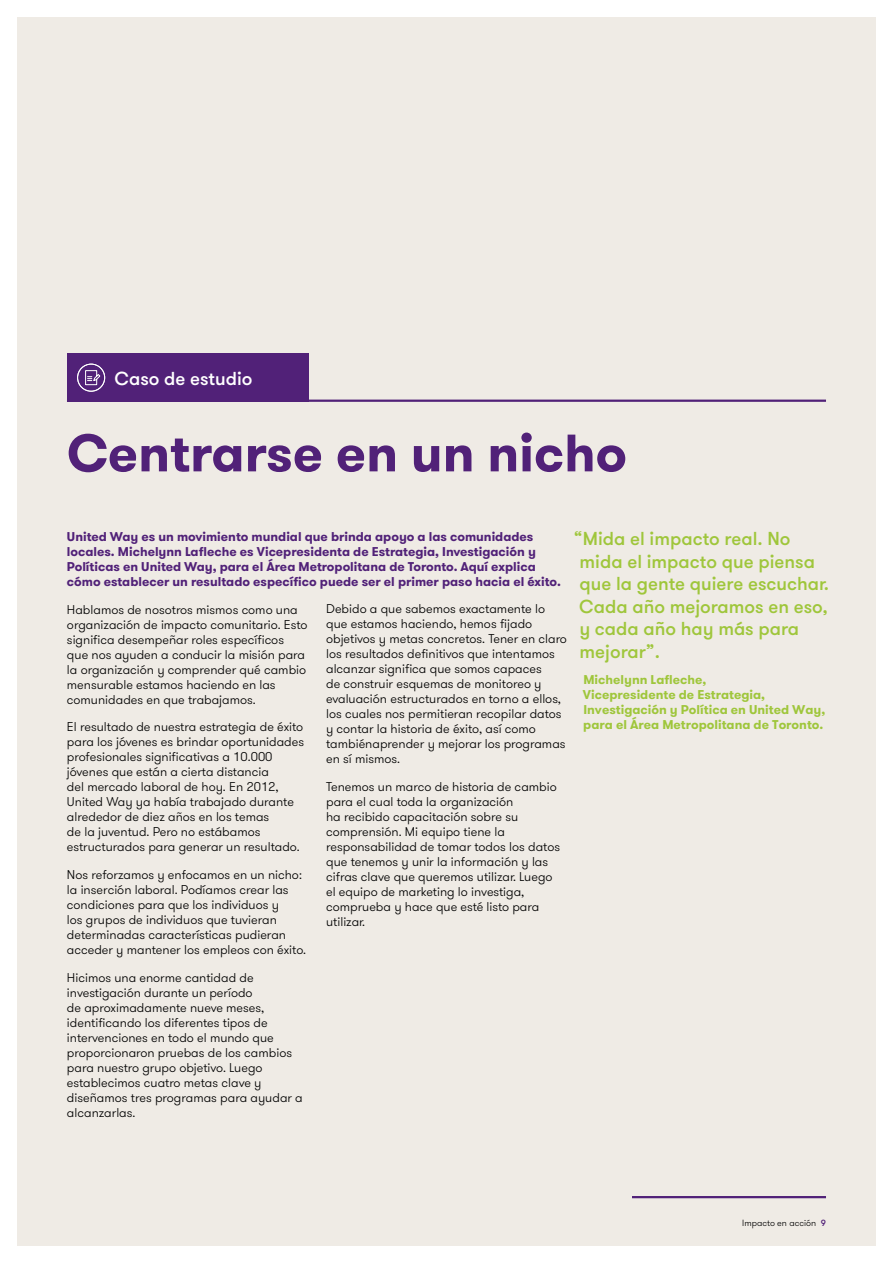
<style>
.page{position:relative;width:893px;height:1263px;background:#fff}
.page>*{position:absolute;margin:0;border:0;box-sizing:border-box;transform-origin:0 0}
.t1{font:700 52.5px "GT Walsheim Pro";color:#512178}
.t2{font:500 18.75px/22.5px "GT Walsheim Pro";color:#9fc63b}
.t3{font:500 18.75px "GT Walsheim Pro";color:#fff}
.t4{font:300 12.75px/15px "GT Walsheim Pro";color:#000}
.t5{font:700 12.75px/15px "GT Walsheim Pro";color:#512178}
.t6{font:700 12.75px/15px "GT Walsheim Pro";color:#9fc63b}
.t7{font:300 9px "GT Walsheim Pro";color:#000}
.s1{font-weight:500;color:#512178}
</style>
<div class="page">
<div style="left:17px;top:17px;width:859px;height:1229px;background:#efebe5"></div>
<hr style="left:632px;top:1196px;width:194px;height:2px;background:#512178">
<hr style="left:67px;top:400px;width:759px;height:2px;background:#512178">
<div style="left:67px;top:353px;width:242px;height:49px;background:#512178"></div>
<svg style="left:77px;top:364px;width:28px;height:28px"></svg>
<h2 class="t3" style="left:115px;top:366px;width:139px">Caso de estudio</h2>
<h1 class="t1" style="left:67px;top:419px;width:561px">Centrarse en un nicho</h1>
<p class="t5" style="left:67px;top:529px;width:495px">United Way es un movimiento mundial que brinda apoyo a las comunidades locales. Michelynn Lafleche es Vicepresidenta de Estrategia, Investigación y Políticas en United Way, para el Área Metropolitana de Toronto. Aquí explica cómo establecer un resultado específico puede ser el primer paso hacia el éxito.</p>
<p class="t4" style="left:67px;top:602px;width:242px">Hablamos de nosotros mismos como una organización de impacto comunitario. Esto significa desempeñar roles específicos que nos ayuden a conducir la misión para la organización y comprender qué cambio mensurable estamos haciendo en las comunidades en que trabajamos.</p>
<p class="t4" style="left:67px;top:720px;width:239px">El resultado de nuestra estrategia de éxito para los jóvenes es brindar oportunidades profesionales significativas a 10.000 jóvenes que están a cierta distancia<br>del mercado laboral de hoy. En 2012, United Way ya había trabajado durante alrededor de diez años en los temas<br>de la juventud. Pero no estábamos estructurados para generar un resultado.</p>
<p class="t4" style="left:67px;top:867px;width:241px">Nos reforzamos y enfocamos en un nicho: la inserción laboral. Podíamos crear las condiciones para que los individuos y<br>los grupos de individuos que tuvieran determinadas características pudieran acceder y mantener los empleos con éxito.</p>
<p class="t4" style="left:67px;top:970px;width:237px">Hicimos una enorme cantidad de investigación durante un período<br>de aproximadamente nueve meses, identificando los diferentes tipos de intervenciones en todo el mundo que proporcionaron pruebas de los cambios para nuestro grupo objetivo. Luego establecimos cuatro metas clave y diseñamos tres programas para ayudar a alcanzarlas.</p>
<p class="t4" style="left:326px;top:602px;width:242px">Debido a que sabemos exactamente lo que estamos haciendo, hemos fijado objetivos y metas concretos. Tener en claro los resultados definitivos que intentamos alcanzar significa que somos capaces<br>de construir esquemas de monitoreo y evaluación estructurados en torno a ellos, los cuales nos permitieran recopilar datos y contar la historia de éxito, así como tambiénaprender y mejorar los programas en sí mismos.</p>
<p class="t4" style="left:326px;top:779px;width:235px">Tenemos un marco de historia de cambio para el cual toda la organización<br>ha recibido capacitación sobre su comprensión. Mi equipo tiene la responsabilidad de tomar todos los datos que tenemos y unir la información y las cifras clave que queremos utilizar. Luego el equipo de marketing lo investiga, comprueba y hace que esté listo para utilizar.</p>
<h2 class="t2" style="left:574px;top:528px;width:257px">“Mida el impacto real. No mida el impacto que piensa que la gente quiere escuchar.<br>Cada año mejoramos en eso, y cada año hay más para mejorar”.</h2>
<p class="t6" style="left:583px;top:672px;width:244px">Michelynn Lafleche,<br>Vicepresidente de Estrategia, Investigación y Política en United Way, para el Área Metropolitana de Toronto.</p>
<p class="t7" style="left:742px;top:1217px;width:85px">Impacto en acción <span class="s1">9</span></p>
</div>
